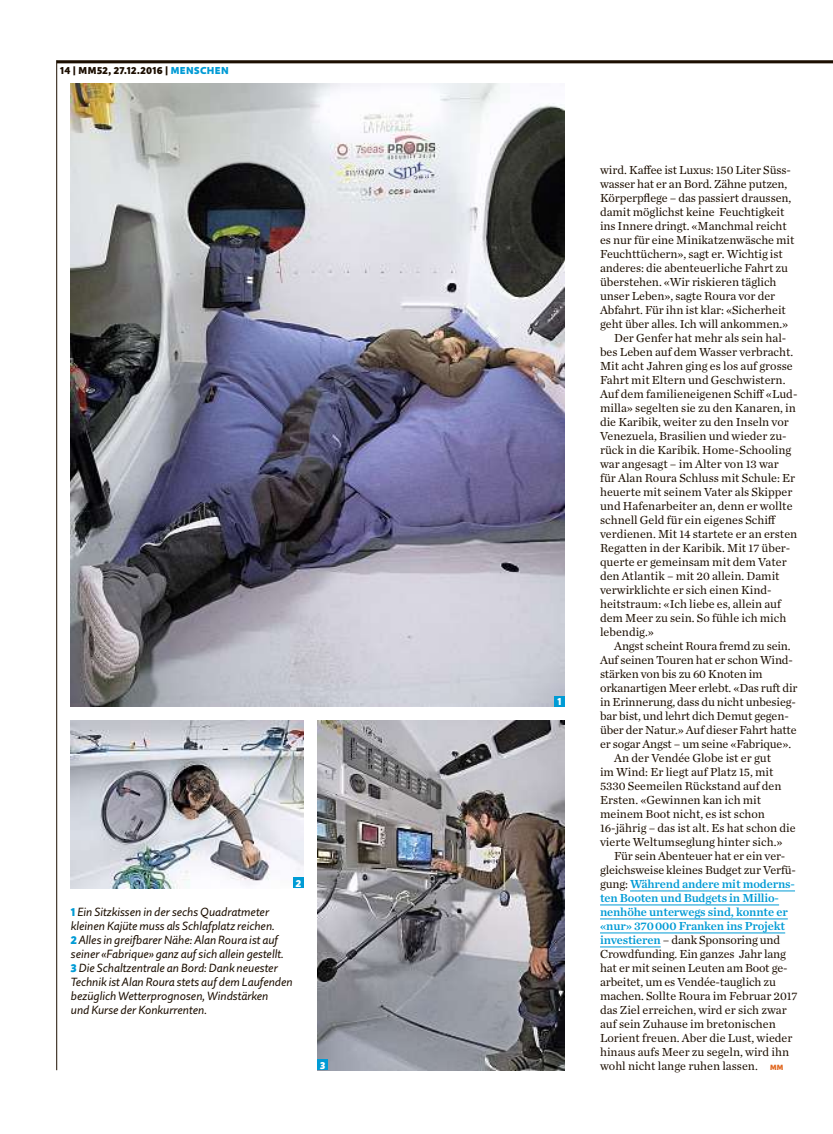
<style>
.page{position:relative;width:833px;height:1134px;background:#fff}
.page>*{position:absolute;margin:0;border:0;box-sizing:border-box;transform-origin:0 0}
.t1{font:12.25px/14px "Chronicle Text G1";color:#1c0e00}
.t2{font:12.25px/14px "Chronicle Text G1 Semi";letter-spacing:-.01em;color:#009bd5}
.t3{font:italic 11.75px/14px "Quire Sans Pro";color:#1c0e00}
.t4{font:900 10px "Quire Sans Pro";letter-spacing:.04em;color:#1c0e00}
.t5{font:900 10px "Quire Sans Pro";color:#fff}
.s1{color:#009bd5}
.s2{font-weight:900;font-style:normal;font-size:11.25px;color:#009bd5}
.s3{font-size:11.75px}
.s4{font-family:"Chronicle Text G1";color:#1c0e00}
.s5{font-family:"Chronicle Text G1 Semi";color:#009bd5}
.s6{font-family:"Quire Sans Pro";font-weight:900;font-size:7.5px;color:#e0661e}
</style>
<div class="page">
<img style="left:70px;top:83px;width:495px;height:623px">
<img style="left:71px;top:720px;width:233px;height:168px">
<img style="left:317px;top:720px;width:248px;height:350px">
<hr style="left:630px;top:891px;width:165px;height:1px;background:#009bd5">
<hr style="left:600px;top:905px;width:179px;height:1px;background:#009bd5">
<hr style="left:600px;top:919px;width:188px;height:1px;background:#009bd5">
<hr style="left:600px;top:933px;width:185px;height:1px;background:#009bd5">
<hr style="left:600px;top:947px;width:61px;height:1px;background:#009bd5">
<div style="left:554px;top:696px;width:11px;height:10px;background:#009bd5"></div>
<div style="left:317px;top:1059px;width:11px;height:11px;background:#009bd5"></div>
<div style="left:293px;top:877px;width:11px;height:11px;background:#009bd5"></div>
<hr style="left:56px;top:60px;width:1px;height:1010px;background:#1c0e00">
<hr style="left:57px;top:60px;width:776px;height:3px;background:#1c0e00">
<p class="t4" style="left:60px;top:64px;width:170px">14 | MM52, 27.12.2016 | <span class="s1">MENSCHEN</span></p>
<p class="t5" style="left:296px;top:877px;width:7px">2</p>
<p class="t3" style="left:71px;top:906px;width:223px"><span class="s2">1</span> Ein Sitzkissen in der sechs Quadratmeter kleinen Kajüte muss als Schlafplatz reichen.<br><span class="s2">2</span> Alles in greifbarer Nähe: Alan Roura ist auf seiner «Fabrique» ganz auf sich allein gestellt.<br><span class="s2">3</span> Die Schaltzentrale an Bord: Dank neuester Technik ist Alan Roura stets auf dem Laufenden bezüglich Wetterprognosen, Windstärken<br>und Kurse der Konkurrenten.</p>
<p class="t5" style="left:320px;top:1059px;width:7px">3</p>
<p class="t5" style="left:557px;top:695px;width:6px">1</p>
<p class="t1" style="left:600px;top:163px;width:192px">wird. Kaffee ist Luxus: <span class="s3">150</span> Liter Süss-</p>
<p class="t1" style="left:600px;top:177px;width:189px">wasser hat er an Bord. Zähne putzen,</p>
<p class="t1" style="left:600px;top:191px;width:193px">Körperpflege – das passiert draussen,</p>
<p class="t1" style="left:600px;top:205px;width:186px">damit möglichst keine Feuchtigkeit</p>
<p class="t1" style="left:600px;top:219px;width:188px">ins Innere dringt. «Manchmal reicht</p>
<p class="t1" style="left:600px;top:233px;width:196px">es nur für eine Minikatzenwäsche mit</p>
<p class="t1" style="left:600px;top:247px;width:184px">Feuchttüchern», sagt er. Wichtig ist</p>
<p class="t1" style="left:600px;top:261px;width:189px">anderes: die abenteuerliche Fahrt zu</p>
<p class="t1" style="left:600px;top:275px;width:178px">überstehen. «Wir riskieren täglich</p>
<p class="t1" style="left:600px;top:289px;width:177px">unser Leben», sagte Roura vor der</p>
<p class="t1" style="left:600px;top:303px;width:187px">Abfahrt. Für ihn ist klar: «Sicherheit</p>
<p class="t1" style="left:600px;top:317px;width:190px">geht über alles. Ich will ankommen.»</p>
<p class="t1" style="left:614px;top:331px;width:174px">Der Genfer hat mehr als sein hal-</p>
<p class="t1" style="left:600px;top:345px;width:195px">bes Leben auf dem Wasser verbracht.</p>
<p class="t1" style="left:600px;top:359px;width:194px">Mit acht Jahren ging es los auf grosse</p>
<p class="t1" style="left:600px;top:373px;width:187px">Fahrt mit Eltern und Geschwistern.</p>
<p class="t1" style="left:600px;top:387px;width:199px">Auf dem familieneigenen Schiff «Lud-</p>
<p class="t1" style="left:600px;top:401px;width:197px">milla» segelten sie zu den Kanaren, in</p>
<p class="t1" style="left:600px;top:415px;width:190px">die Karibik, weiter zu den Inseln vor</p>
<p class="t1" style="left:600px;top:429px;width:188px">Venezuela, Brasilien und wieder zu-</p>
<p class="t1" style="left:600px;top:443px;width:193px">rück in die Karibik. Home-Schooling</p>
<p class="t1" style="left:600px;top:457px;width:180px">war angesagt – im Alter von <span class="s3">13</span> war</p>
<p class="t1" style="left:600px;top:471px;width:197px">für Alan Roura Schluss mit Schule: Er</p>
<p class="t1" style="left:600px;top:485px;width:194px">heuerte mit seinem Vater als Skipper</p>
<p class="t1" style="left:600px;top:499px;width:194px">und Hafenarbeiter an, denn er wollte</p>
<p class="t1" style="left:600px;top:513px;width:177px">schnell Geld für ein eigenes Schiff</p>
<p class="t1" style="left:600px;top:527px;width:199px">verdienen. Mit <span class="s3">14</span> startete er an ersten</p>
<p class="t1" style="left:600px;top:541px;width:192px">Regatten in der Karibik. Mit <span class="s3">17</span> über-</p>
<p class="t1" style="left:600px;top:555px;width:188px">querte er gemeinsam mit dem Vater</p>
<p class="t1" style="left:600px;top:569px;width:181px">den Atlantik – mit <span class="s3">20</span> allein. Damit</p>
<p class="t1" style="left:600px;top:583px;width:173px">verwirklichte er sich einen Kind-</p>
<p class="t1" style="left:600px;top:597px;width:183px">heitstraum: «Ich liebe es, allein auf</p>
<p class="t1" style="left:600px;top:611px;width:188px">dem Meer zu sein. So fühle ich mich</p>
<p class="t1" style="left:600px;top:625px;width:55px">lebendig.»</p>
<p class="t1" style="left:614px;top:639px;width:178px">Angst scheint Roura fremd zu sein.</p>
<p class="t1" style="left:600px;top:653px;width:194px">Auf seinen Touren hat er schon Wind-</p>
<p class="t1" style="left:600px;top:667px;width:164px">stärken von bis zu <span class="s3">60</span> Knoten im</p>
<p class="t1" style="left:600px;top:681px;width:199px">orkanartigen Meer erlebt. «Das ruft dir</p>
<p class="t1" style="left:600px;top:695px;width:197px">in Erinnerung, dass du nicht unbesieg-</p>
<p class="t1" style="left:600px;top:709px;width:190px">bar bist, und lehrt dich Demut gegen-</p>
<p class="t1" style="left:600px;top:723px;width:198px">über der Natur.» Auf dieser Fahrt hatte</p>
<p class="t1" style="left:600px;top:737px;width:193px">er sogar Angst – um seine «Fabrique».</p>
<p class="t1" style="left:614px;top:751px;width:158px">An der Vendée Globe ist er gut</p>
<p class="t1" style="left:600px;top:765px;width:175px">im Wind: Er liegt auf Platz <span class="s3">15</span>, mit</p>
<p class="t1" style="left:600px;top:779px;width:183px"><span class="s3">5330</span> Seemeilen Rückstand auf den</p>
<p class="t1" style="left:600px;top:793px;width:163px">Ersten. «Gewinnen kan ich mit</p>
<p class="t1" style="left:600px;top:807px;width:166px">meinem Boot nicht, es ist schon</p>
<p class="t1" style="left:600px;top:821px;width:197px"><span class="s3">16</span>-jährig – das ist alt. Es hat schon die</p>
<p class="t1" style="left:600px;top:835px;width:184px">vierte Weltumseglung hinter sich.»</p>
<p class="t1" style="left:614px;top:849px;width:173px">Für sein Abenteuer hat er ein ver-</p>
<p class="t1" style="left:600px;top:863px;width:197px">gleichsweise kleines Budget zur Verfü-</p>
<p class="t2" style="left:600px;top:876px;width:196px"><span class="s4">gung:</span> Während andere mit moderns&shy;ten Booten und Budgets in Millio&shy;nenhöhe unterwegs sind, konnte er «nur» <span class="s3">370000</span> Franken ins Projekt</p>
<p class="t1" style="left:600px;top:933px;width:199px"><span class="s5">investieren</span> – dank Sponsoring und Crowdfunding. Ein ganzes Jahr lang hat er mit seinen Leuten am Boot ge&shy;arbeitet, um es Vendée-tauglich zu machen. Sollte Roura im Februar <span class="s3">2017 </span>das Ziel erreichen, wird er sich zwar auf sein Zuhause im bretonischen Lorient freuen. Aber die Lust, wieder hinaus aufs Meer zu segeln, wird ihn wohl nicht lange ruhen lassen. <span class="s6">MM</span></p>
</div>
